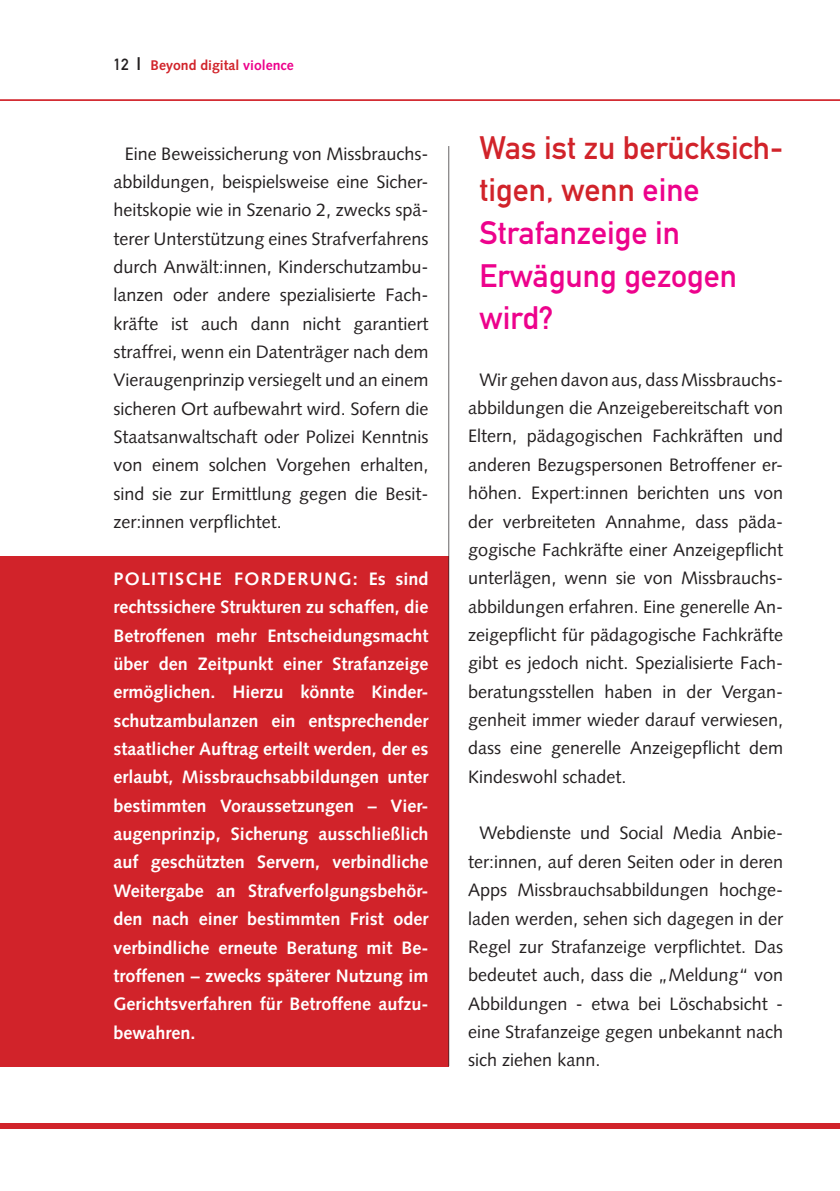
<style>
.page{position:relative;width:840px;height:1191px;background:#fff}
.page>*{position:absolute;margin:0;border:0;box-sizing:border-box;transform-origin:0 0}
.Fließtext{font:32px "DIN Mittelschrift Std";color:#ed028c}
.Fließtext-2{font:32px "DIN Mittelschrift Std";color:#d1232a}
.Fließtext-3{font:18px/28.4px "Syntax LT Std";color:#231f20;text-align:justify}
.Fließtext_ohne_Einsc{font:700 18px/28.4px "Syntax LT Std";color:#fff;text-align:justify}
.t1{font:700 14px "Syntax LT Std";color:#d1232a}
.s1{font-family:"DIN Mittelschrift Std";font-weight:400;font-size:16px;color:#231f20}
.s2{font-family:"DIN Mittelschrift Std";font-weight:400;font-size:18px;color:#231f20}
.s3{color:#ed028c}
</style>
<div class="page">
<div style="left:0;top:1123px;width:839px;height:5px;background:#d1232a"></div>
<hr style="left:0;top:99px;width:839px;height:2px;background:#d1232a">
<div style="left:0;top:556px;width:448px;height:510px;background:#d1232a"></div>
<hr style="left:448px;top:146px;width:1px;height:920px;background:#231f20">
<p class="t1" style="left:113px;top:57px;width:182px"><span class="s1">12</span> <span class="s2">I</span> Beyond digital <span class="s3">violence</span></p>
<p class="Fließtext-3" style="left:113px;top:139px;width:316px;text-indent:11px">Eine Beweissicherung von Missbrauchs&shy;abbildungen, beispielsweise eine Sicher&shy;heitskopie wie in Szenario 2, zwecks spä&shy;terer Unterstützung eines Strafverfahrens durch Anwält:innen, Kinderschutzambu&shy;lanzen oder andere spezialisierte Fach&shy;kräfte ist auch dann nicht garantiert straffrei, wenn ein Datenträger nach dem Vieraugenprinzip versiegelt und an einem sicheren Ort aufbewahrt wird. Sofern die Staatsanwaltschaft oder Polizei Kenntnis von einem solchen Vorgehen erhalten, sind sie zur Ermittlung gegen die Besit&shy;zer:innen verpflichtet.</p>
<p class="Fließtext_ohne_Einsc" style="left:113px;top:564px;width:316px">POLITISCHE FORDERUNG: Es sind rechtssichere Strukturen zu schaffen, die Betroffenen mehr Entscheidungsmacht über den Zeitpunkt einer Strafanzeige ermöglichen. Hierzu könnte Kinder&shy;schutzambulanzen ein entsprechender staatlicher Auftrag erteilt werden, der es erlaubt, Missbrauchsabbildungen unter bestimmten Voraussetzungen – Vier&shy;augenprinzip, Sicherung ausschließlich auf geschützten Servern, verbindliche Weitergabe an Strafverfolgungsbehör&shy;den nach einer bestimmten Frist oder verbindliche erneute Beratung mit Be&shy;troffenen – zwecks späterer Nutzung im Gerichtsverfahren für Betroffene aufzu&shy;bewahren.</p>
<p class="Fließtext-2" style="left:479px;top:129px;width:305px">Was ist zu berücksich-</p>
<p class="Fließtext-2" style="left:479px;top:171px;width:221px">tigen, wenn <span class="s3">eine</span></p>
<p class="Fließtext" style="left:479px;top:214px;width:202px">Strafanzeige in</p>
<p class="Fließtext" style="left:479px;top:256px;width:259px">Erwägung gezogen</p>
<p class="Fließtext" style="left:479px;top:299px;width:76px">wird?</p>
<p class="Fließtext-3" style="left:468px;top:365px;width:316px;text-indent:11px">Wir gehen davon aus, dass Missbrauchs&shy;abbildungen die Anzeigebereitschaft von Eltern, pädagogischen Fachkräften und anderen Bezugspersonen Betroffener er&shy;höhen. Expert:innen berichten uns von der verbreiteten Annahme, dass päda&shy;gogische Fachkräfte einer Anzeigepflicht unterlägen, wenn sie von Missbrauchs&shy;abbildungen erfahren. Eine generelle An&shy;zeigepflicht für pädagogische Fachkräfte gibt es jedoch nicht. Spezialisierte Fach&shy;beratungsstellen haben in der Vergan&shy;genheit immer wieder darauf verwiesen, dass eine generelle Anzeigepflicht dem Kindeswohl schadet.</p>
<p class="Fließtext-3" style="left:468px;top:819px;width:316px;text-indent:11px">Webdienste und Social Media Anbie&shy;ter:innen, auf deren Seiten oder in deren Apps Missbrauchsabbildungen hochge&shy;laden werden, sehen sich dagegen in der Regel zur Strafanzeige verpflichtet. Das bedeutet auch, dass die „Meldung“ von Abbildungen - etwa bei Löschabsicht - eine Strafanzeige gegen unbekannt nach sich ziehen kann.</p>
</div>
